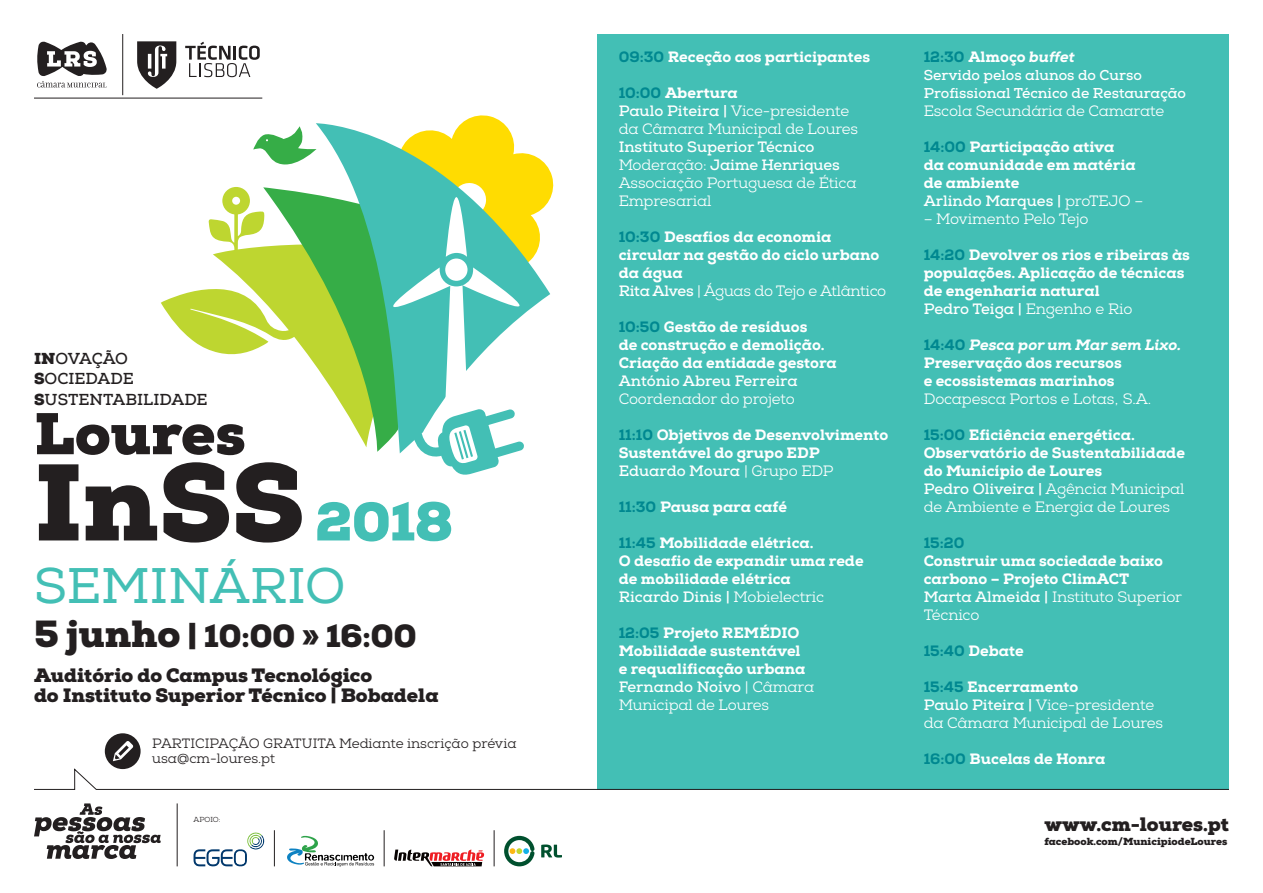
<style>
.page{position:relative;width:1263px;height:893px;background:#fff}
.page>*{position:absolute;margin:0;border:0;box-sizing:border-box;transform-origin:0 0}
.t1{font:900 108.75px "Nexa Slab";color:#231f20}
.t2{font:900 58.8px "Nexa Slab";color:#231f20}
.t3{font:900 54.3px "Nexa Slab";color:#43bfb5}
.t4{font:49.95px "Nexa Slab";color:#43bfb5}
.t5{font:900 32.25px "Nexa Slab";color:#231f20}
.t6{font:900 19.35px "Nexa Slab";color:#231f20}
.t7{font:700 15.9px "Nexa Slab";color:#231f20}
.t8{font:800 15px/18px "Nexa Slab";color:#fff}
.t9{font:15px/18px "Nexa Slab";letter-spacing:-.01em;color:#fff}
.t10{font:700 15px "Nexa Slab";color:#fff}
.t11{font:800 15px "Nexa Slab";color:#008890}
.t12{font:700 14.25px "Nexa Slab";color:#fff}
.t13{font:13.5px "Nexa Slab";color:#231f20}
.t14{font:900 10.2px "Nexa Slab";color:#231f20}
.t15{font:7.35px "Nexa Slab";letter-spacing:-.005em;color:#231f20}
.s1{font-weight:900}
.s2{font-size:37.8px}
.s3{color:#008890}
.s4{font-weight:700}
.s5{font-weight:400}
.s6{font-style:italic}
</style>
<div class="page">
<div style="left:597px;top:34px;width:632px;height:755px;background:#43bfb5"></div>
<svg style="left:213px;top:254px;width:50px;height:19px"></svg>
<svg style="left:263px;top:187px;width:53px;height:179px"></svg>
<svg style="left:316px;top:123px;width:66px;height:329px"></svg>
<svg style="left:161px;top:273px;width:146px;height:84px"></svg>
<div style="left:222px;top:187px;width:28px;height:28px;background:#bed630;border-radius:50%"></div>
<svg style="left:208px;top:206px;width:56px;height:48px"></svg>
<div style="left:232px;top:197px;width:8px;height:8px;background:#fff;border-radius:50%"></div>
<svg style="left:253px;top:126px;width:63px;height:39px"></svg>
<svg style="left:382px;top:115px;width:172px;height:360px"></svg>
<svg style="left:185px;top:42px;width:75px;height:35px"></svg>
<svg style="left:137px;top:41px;width:39px;height:48px"></svg>
<hr style="left:34px;top:98px;width:228px;height:1px;background:#231f20">
<svg style="left:37px;top:41px;width:70px;height:47px"></svg>
<hr style="left:122px;top:34px;width:1px;height:61px;background:#231f20">
<svg style="left:34px;top:769px;width:1195px;height:21px"></svg>
<svg style="left:34px;top:803px;width:127px;height:56px"></svg>
<hr style="left:384px;top:830px;width:1px;height:36px;background:#231f20">
<hr style="left:494px;top:830px;width:1px;height:36px;background:#231f20">
<hr style="left:274px;top:830px;width:1px;height:36px;background:#231f20">
<svg style="left:194px;top:832px;width:70px;height:34px"></svg>
<svg style="left:287px;top:835px;width:87px;height:31px"></svg>
<svg style="left:394px;top:849px;width:90px;height:17px"></svg>
<svg style="left:504px;top:836px;width:30px;height:30px"></svg>
<svg style="left:541px;top:844px;width:21px;height:14px"></svg>
<hr style="left:177px;top:803px;width:1px;height:63px;background:#231f20">
<div style="left:105px;top:733px;width:36px;height:36px;background:#231f20;border-radius:50%"></div>
<svg style="left:113px;top:741px;width:20px;height:20px"></svg>
<p class="t7" style="left:34px;top:349px;width:96px"><span class="s1">IN</span>OVAÇÃO</p>
<p class="t7" style="left:34px;top:369px;width:101px"><span class="s1">S</span>OCIEDADE</p>
<p class="t7" style="left:34px;top:389px;width:175px"><span class="s1">S</span>USTENTABILIDADE</p>
<p class="t2" style="left:34px;top:396px;width:213px">Loures</p>
<p class="t1" style="left:34px;top:434px;width:272px">InSS</p>
<p class="t3" style="left:316px;top:487px;width:139px">2018</p>
<p class="t4" style="left:34px;top:556px;width:313px">SEMINÁRIO</p>
<p class="t5" style="left:34px;top:615px;width:384px"><span class="s2">5 junho</span> | 10:00 » 16:00</p>
<p class="t6" style="left:34px;top:663px;width:340px">Auditório do Campus Tecnológico</p>
<p class="t6" style="left:34px;top:683px;width:406px">do Instituto Superior Técnico | Bobadela</p>
<p class="t13" style="left:152px;top:736px;width:366px">PARTICIPAÇÃO GRATUITA Mediante inscrição prévia</p>
<p class="t13" style="left:152px;top:751px;width:124px">usa@cm-loures.pt</p>
<p class="t15" style="left:194px;top:815px;width:29px">APOIO:</p>
<p class="t8" style="left:619px;top:48px;width:253px"><span class="s3">09:30</span> Receção aos participantes</p>
<p class="t8" style="left:619px;top:84px;width:121px"><span class="s3">10:00</span> Abertura</p>
<p class="t9" style="left:619px;top:103px;width:232px"><span class="s4">Paulo Piteira |</span> Vice-presidente</p>
<p class="t9" style="left:619px;top:121px;width:241px">da Câmara Municipal de Loures</p>
<p class="t10" style="left:619px;top:138px;width:197px">Instituto Superior Técnico</p>
<p class="t10" style="left:619px;top:156px;width:223px"><span class="s5">Moderação:</span> Jaime Henriques</p>
<p class="t9" style="left:619px;top:175px;width:239px">Associação Portuguesa de Ética<br>Empresarial</p>
<p class="t8" style="left:619px;top:228px;width:214px"><span class="s3">10:30</span> Desafios da economia</p>
<p class="t8" style="left:619px;top:246px;width:262px">circular na gestão do ciclo urbano da água</p>
<p class="t9" style="left:619px;top:283px;width:269px"><span class="s4">Rita Alves</span> | Águas do Tejo e Atlântico</p>
<p class="t8" style="left:619px;top:318px;width:190px"><span class="s3">10:50</span> Gestão de resíduos</p>
<p class="t8" style="left:619px;top:336px;width:208px">de construção e demolição.</p>
<p class="t8" style="left:619px;top:354px;width:220px">Criação da entidade gestora</p>
<p class="t10" style="left:619px;top:372px;width:180px">António Abreu Ferreira</p>
<p class="t9" style="left:619px;top:391px;width:178px">Coordenador do projeto</p>
<p class="t8" style="left:619px;top:426px;width:271px"><span class="s3">11:10</span> Objetivos de Desenvolvimento<br>Sustentável do grupo EDP</p>
<p class="t10" style="left:619px;top:462px;width:216px">Eduardo Moura <span class="s5">| Grupo EDP</span></p>
<p class="t8" style="left:619px;top:498px;width:170px"><span class="s3">11:30</span> Pausa para café</p>
<p class="t8" style="left:619px;top:534px;width:196px"><span class="s3">11:45</span> Mobilidade elétrica.</p>
<p class="t8" style="left:619px;top:552px;width:246px">O desafio de expandir uma rede</p>
<p class="t8" style="left:619px;top:570px;width:174px">de mobilidade elétrica</p>
<p class="t10" style="left:619px;top:588px;width:207px">Ricardo Dinis | <span class="s5">Mobielectric</span></p>
<p class="t8" style="left:619px;top:624px;width:182px"><span class="s3">12:05</span> Projeto REMÉDIO</p>
<p class="t8" style="left:619px;top:642px;width:183px">Mobilidade sustentável</p>
<p class="t8" style="left:619px;top:660px;width:188px">e requalificação urbana</p>
<p class="t10" style="left:619px;top:678px;width:197px">Fernando Noivo <span class="s5">| Câmara</span></p>
<p class="t9" style="left:619px;top:697px;width:152px">Municipal de Loures</p>
<p class="t8" style="left:924px;top:48px;width:153px"><span class="s3">12:30</span> Almoço <span class="s6">buffet</span></p>
<p class="t12" style="left:924px;top:67px;width:220px">Servido pelos alunos do Curso</p>
<p class="t12" style="left:924px;top:85px;width:264px">Profissional Técnico de Restauração</p>
<p class="t9" style="left:924px;top:103px;width:242px">Escola Secundária de Camarate</p>
<p class="t8" style="left:924px;top:138px;width:192px"><span class="s3">14:00</span> Participação ativa</p>
<p class="t8" style="left:924px;top:156px;width:214px">da comunidade em matéria</p>
<p class="t8" style="left:924px;top:174px;width:97px">de ambiente</p>
<p class="t10" style="left:924px;top:192px;width:221px">Arlindo Marques | <span class="s5">proTEJO –</span></p>
<p class="t9" style="left:924px;top:211px;width:166px">– Movimento Pelo Tejo</p>
<p class="t8" style="left:924px;top:246px;width:268px"><span class="s3">14:20</span> Devolver os rios e ribeiras às populações. Aplicação de técnicas de engenharia natural</p>
<p class="t10" style="left:924px;top:300px;width:210px">Pedro Teiga | <span class="s5">Engenho e Rio</span></p>
<p class="t8" style="left:924px;top:336px;width:259px"><span class="s3">14:40</span> <span class="s6">Pesca por um Mar sem Lixo.<br></span>Preservação dos recursos</p>
<p class="t8" style="left:924px;top:372px;width:192px">e ecossistemas marinhos</p>
<p class="t9" style="left:924px;top:391px;width:229px">Docapesca Portos e Lotas, S.A.</p>
<p class="t8" style="left:924px;top:426px;width:213px"><span class="s3">15:00</span> Eficiência energética.</p>
<p class="t8" style="left:924px;top:444px;width:263px">Observatório de Sustentabilidade do Município de Loures</p>
<p class="t9" style="left:924px;top:481px;width:262px"><span class="s4">Pedro Oliveira |</span> Agência Municipal de Ambiente e Energia de Loures</p>
<p class="t11" style="left:924px;top:534px;width:42px">15:20</p>
<p class="t8" style="left:924px;top:552px;width:241px">Construir uma sociedade baixo carbono – Projeto ClimACT</p>
<p class="t9" style="left:924px;top:589px;width:260px"><span class="s4">Marta Almeida |</span> Instituto Superior<br>Técnico</p>
<p class="t8" style="left:924px;top:642px;width:101px"><span class="s3">15:40</span> Debate</p>
<p class="t8" style="left:924px;top:678px;width:156px"><span class="s3">15:45</span> Encerramento</p>
<p class="t9" style="left:924px;top:697px;width:232px"><span class="s4">Paulo Piteira |</span> Vice-presidente</p>
<p class="t9" style="left:924px;top:715px;width:241px">da Câmara Municipal de Loures</p>
<p class="t8" style="left:924px;top:750px;width:183px"><span class="s3">16:00</span> Bucelas de Honra</p>
<p class="t6" style="left:1044px;top:812px;width:186px">www.cm-loures.pt</p>
<p class="t14" style="left:1044px;top:835px;width:184px">facebook.com/MunicipiodeLoures</p>
</div>
